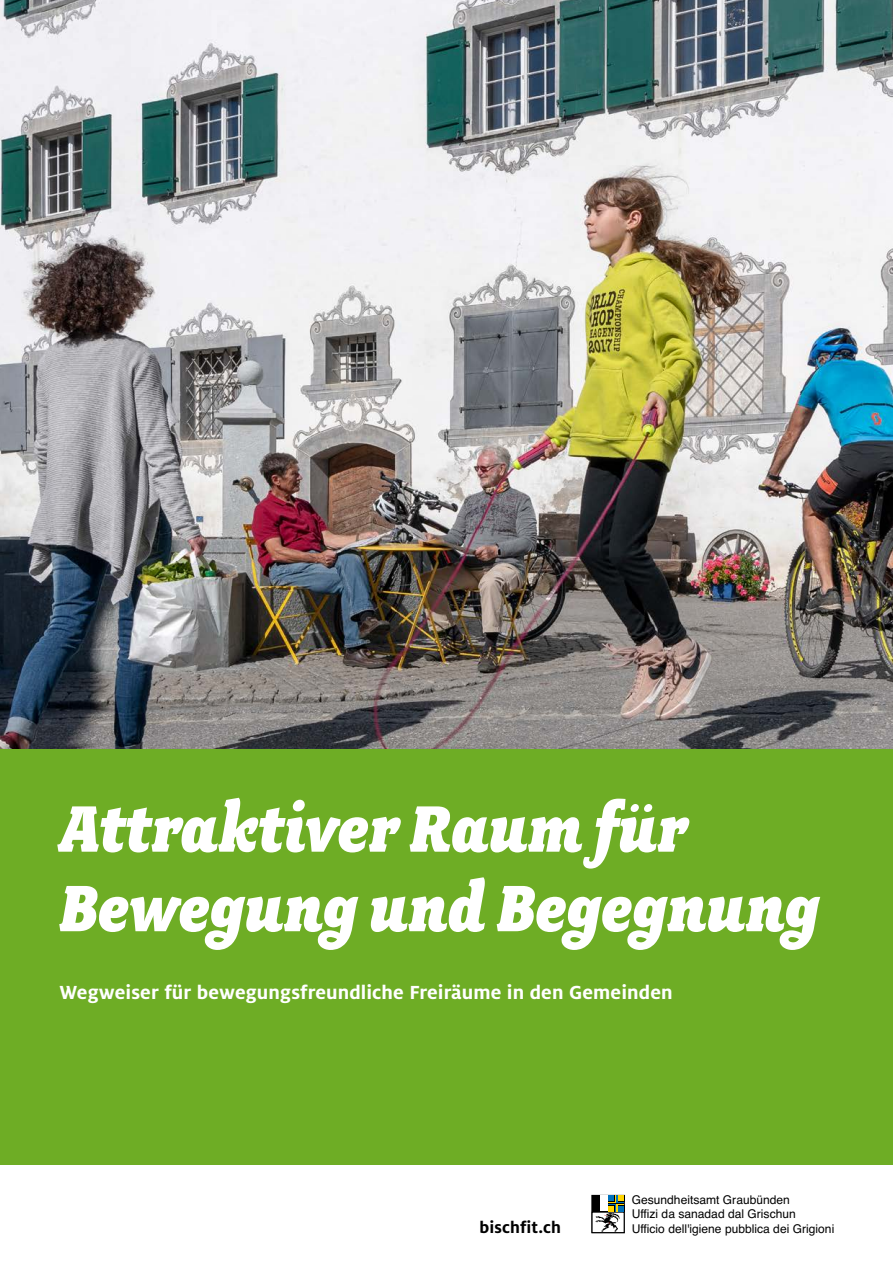
<style>
.page{position:relative;width:893px;height:1263px;background:#fff}
.page>*{position:absolute;margin:0;border:0;box-sizing:border-box;transform-origin:0 0}
.t1{font:italic 900 73.5px/79.5px "Fairplex Narrow";letter-spacing:.005em;color:#fff}
.t2{font:700 21px "Milo OT";letter-spacing:.005em;color:#fff}
.t3{font:700 18px "Milo OT";letter-spacing:.005em;color:#000}
.t4{font:12px/14.5px "Helvetica";color:#000}
</style>
<div class="page">
<div style="left:0;top:748px;width:893px;height:417px;background:#6ead25"></div>
<svg style="left:591px;top:1195px;width:34px;height:38px"></svg>
<img style="left:0;top:0;width:893px;height:748px">
<h1 class="t1" style="left:60px;top:788px;width:761px">Attraktiver Raum für<br>Bewegung und Begegnung</h1>
<h2 class="t2" style="left:60px;top:980px;width:615px">Wegweiser für bewegungsfreundliche Freiräume in den Gemeinden</h2>
<h3 class="t3" style="left:480px;top:1217px;width:83px">bischfit.ch</h3>
<p class="t4" style="left:632px;top:1192px;width:204px">Gesundheitsamt Graubünden<br>Uffizi da sanadad dal Grischun<br>Ufficio dell'igiene pubblica dei Grigioni</p>
</div>
